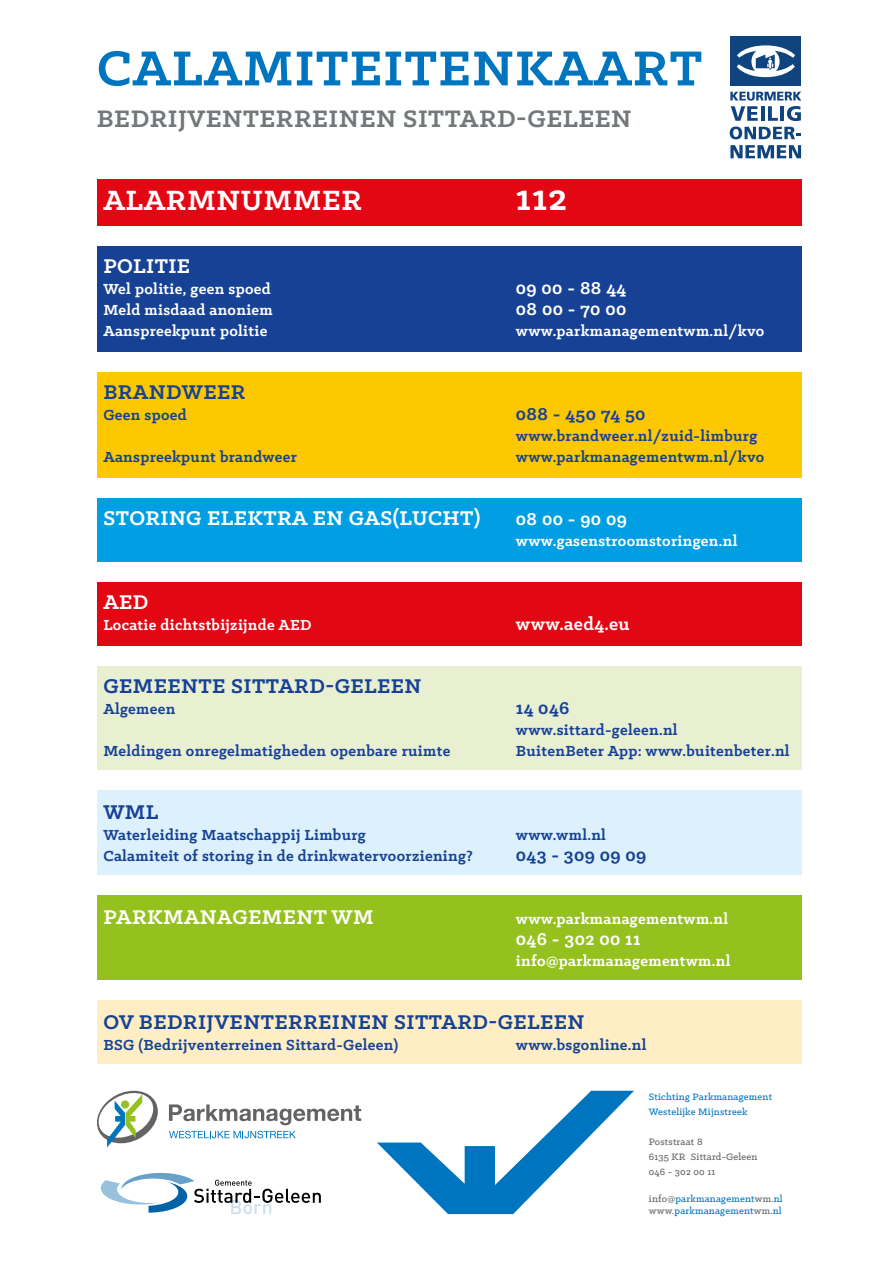
<style>
.page{position:relative;width:893px;height:1263px;background:#fff}
.page>*{position:absolute;margin:0;border:0;box-sizing:border-box;transform-origin:0 0}
.t1{font:700 55.5px "Klinic Slab";letter-spacing:.02em;color:#0075bf}
.t2{font:700 40.5px "Klinic Slab";color:#fff}
.t3{font:700 31.5px "Klinic Slab";letter-spacing:.02em;color:#fff}
.t4{font:700 27px "Klinic Slab";letter-spacing:.02em;color:#72787a}
.t5{font:700 22.5px "Klinic Slab";letter-spacing:.02em;color:#164194}
.t6{font:700 22.5px "Klinic Slab";letter-spacing:.02em;color:#fff}
.t7{font:700 19.5px "Klinic Slab";letter-spacing:.02em;color:#fff}
.t8{font:700 19.5px "Klinic Slab";letter-spacing:.02em;color:#164194}
.t9{font:700 16.5px "Klinic Slab";letter-spacing:.02em;color:#164194}
.t10{font:700 16.5px "Klinic Slab";letter-spacing:.02em;color:#fff}
.t11{font:500 10.5px/15px "Klinic Slab";letter-spacing:.02em;color:#0075bf}
.t12{font:500 10.5px/15px "Klinic Slab";letter-spacing:.02em;color:#646363}
.s1{color:#646363}
.s2{color:#164194}
</style>
<div class="page">
<div style="left:97px;top:179px;width:704px;height:46px;background:#e30613"></div>
<div style="left:97px;top:246px;width:704px;height:105px;background:#164194"></div>
<div style="left:97px;top:372px;width:704px;height:105px;background:#fec800"></div>
<div style="left:97px;top:498px;width:704px;height:63px;background:#009fe3"></div>
<div style="left:97px;top:790px;width:704px;height:84px;background:#ddf1fd"></div>
<div style="left:97px;top:895px;width:704px;height:84px;background:#95c11f"></div>
<div style="left:97px;top:1000px;width:704px;height:63px;background:#ffeec3"></div>
<div style="left:97px;top:582px;width:704px;height:63px;background:#e30613"></div>
<div style="left:97px;top:666px;width:704px;height:104px;background:#e9f0d2"></div>
<svg style="left:377px;top:1091px;width:257px;height:123px"></svg>
<svg style="left:97px;top:1090px;width:61px;height:57px"></svg>
<svg style="left:169px;top:1104px;width:192px;height:21px"></svg>
<svg style="left:169px;top:1131px;width:127px;height:7px"></svg>
<svg style="left:100px;top:1173px;width:221px;height:41px"></svg>
<div style="left:730px;top:36px;width:71px;height:49px;background:#0f447e"></div>
<svg style="left:737px;top:45px;width:58px;height:32px"></svg>
<svg style="left:730px;top:92px;width:71px;height:29px"></svg>
<svg style="left:730px;top:127px;width:71px;height:12px"></svg>
<svg style="left:730px;top:145px;width:71px;height:13px"></svg>
<h1 class="t1" style="left:97px;top:32px;width:607px">CALAMITEITENKAART</h1>
<h3 class="t4" style="left:97px;top:101px;width:536px">BEDRIJVENTERREINEN SITTARD-GELEEN</h3>
<h3 class="t3" style="left:103px;top:180px;width:260px">ALARMNUMMER</h3>
<h2 class="t2" style="left:516px;top:171px;width:53px">112</h2>
<h3 class="t6" style="left:103px;top:251px;width:88px">POLITIE</h3>
<p class="t10" style="left:103px;top:278px;width:169px">Wel politie, geen spoed</p>
<p class="t7" style="left:516px;top:275px;width:112px">09 00 - 88 44</p>
<p class="t10" style="left:103px;top:299px;width:171px">Meld misdaad anoniem</p>
<p class="t7" style="left:516px;top:296px;width:112px">08 00 - 70 00</p>
<p class="t10" style="left:103px;top:320px;width:165px">Aanspreekpunt politie</p>
<p class="t10" style="left:516px;top:320px;width:250px">www.parkmanagementwm.nl/kvo</p>
<h3 class="t5" style="left:103px;top:377px;width:144px">BRANDWEER</h3>
<p class="t9" style="left:103px;top:404px;width:85px">Geen spoed</p>
<p class="t8" style="left:516px;top:401px;width:131px">088 - 450 74 50</p>
<p class="t9" style="left:516px;top:425px;width:243px">www.brandweer.nl/zuid-limburg</p>
<p class="t9" style="left:103px;top:446px;width:195px">Aanspreekpunt brandweer</p>
<p class="t9" style="left:516px;top:446px;width:250px">www.parkmanagementwm.nl/kvo</p>
<h3 class="t6" style="left:103px;top:503px;width:378px">STORING ELEKTRA EN GAS(LUCHT)</h3>
<p class="t7" style="left:516px;top:506px;width:112px">08 00 - 90 09</p>
<p class="t10" style="left:516px;top:530px;width:223px">www.gasenstroomstoringen.nl</p>
<h3 class="t6" style="left:103px;top:587px;width:47px">AED</h3>
<p class="t10" style="left:103px;top:614px;width:210px">Locatie dichtstbijzijnde AED</p>
<p class="t7" style="left:516px;top:611px;width:115px">www.aed4.eu</p>
<h3 class="t5" style="left:103px;top:671px;width:320px">GEMEENTE SITTARD-GELEEN</h3>
<p class="t9" style="left:103px;top:698px;width:74px">Algemeen</p>
<p class="t8" style="left:516px;top:695px;width:55px">14 046</p>
<p class="t9" style="left:516px;top:719px;width:163px">www.sittard-geleen.nl</p>
<p class="t9" style="left:103px;top:740px;width:348px">Meldingen onregelmatigheden openbare ruimte</p>
<p class="t9" style="left:516px;top:740px;width:275px">BuitenBeter App: www.buitenbeter.nl</p>
<h3 class="t5" style="left:103px;top:797px;width:57px">WML</h3>
<p class="t9" style="left:103px;top:824px;width:264px">Waterleiding Maatschappij Limburg</p>
<p class="t9" style="left:516px;top:824px;width:92px">www.wml.nl</p>
<p class="t9" style="left:103px;top:845px;width:371px">Calamiteit of storing in de drinkwatervoorziening?</p>
<p class="t8" style="left:516px;top:842px;width:132px">043 - 309 09 09</p>
<h3 class="t6" style="left:103px;top:902px;width:272px">PARKMANAGEMENT WM</h3>
<p class="t10" style="left:516px;top:908px;width:214px">www.parkmanagementwm.nl</p>
<p class="t7" style="left:516px;top:926px;width:126px">046 - 302 00 11</p>
<p class="t10" style="left:516px;top:950px;width:216px">info@parkmanagementwm.nl</p>
<h3 class="t5" style="left:103px;top:1007px;width:483px">OV BEDRIJVENTERREINEN SITTARD-GELEEN</h3>
<p class="t9" style="left:103px;top:1034px;width:296px">BSG (Bedrijventerreinen Sittard-Geleen)</p>
<p class="t9" style="left:516px;top:1034px;width:132px">www.bsgonline.nl</p>
<p class="t11" style="left:649px;top:1089px;width:125px">Stichting Parkmanagement<br>Westelijke Mijnstreek</p>
<p class="t12" style="left:649px;top:1134px;width:110px">Poststraat 8<br>6135 KR Sittard-Geleen<br>046 - 302 00 11</p>
<p class="t11" style="left:649px;top:1192px;width:135px;line-height:12px"><span class="s1">info@</span>parkmanagement<span class="s1">wm.</span>nl <span class="s1">www.</span>parkmanagement<span class="s1">wm</span><span class="s2">.</span>nl</p>
</div>
